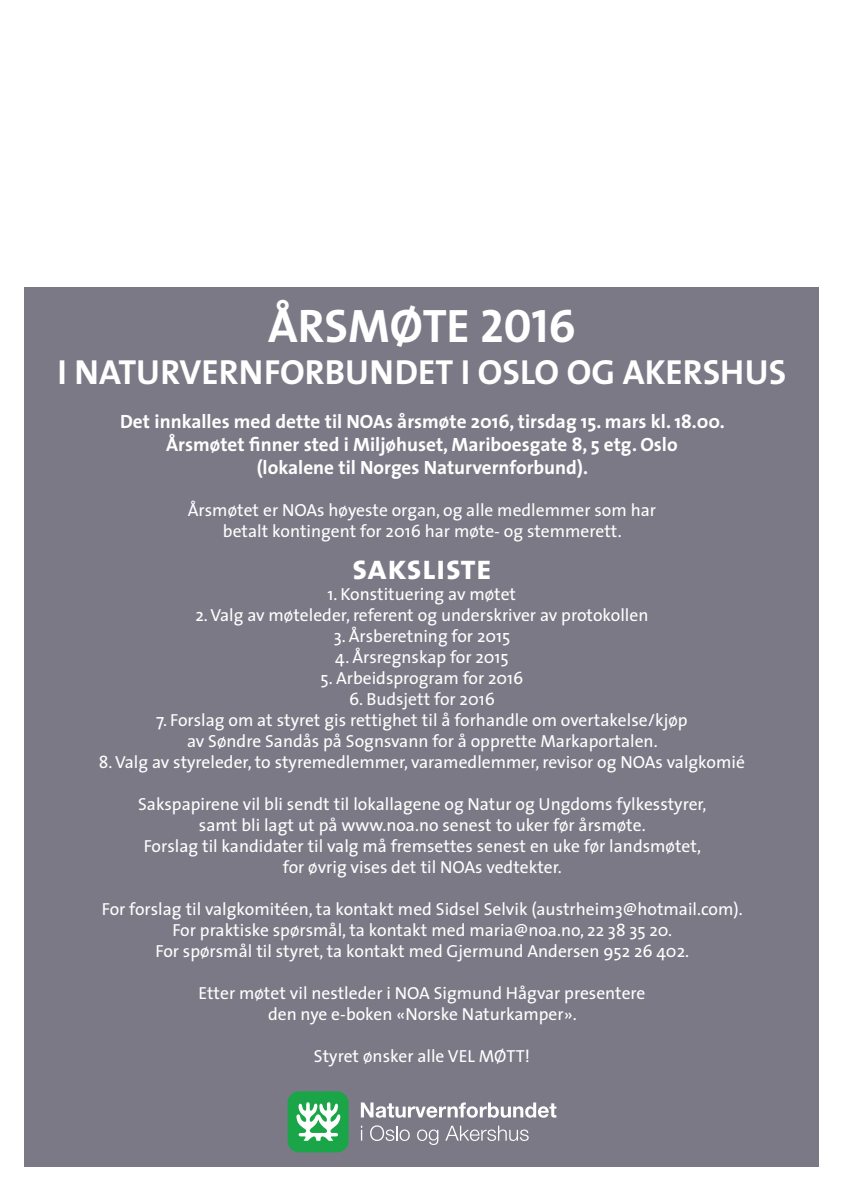
<style>
.page{position:relative;width:844px;height:1191px;background:#fff}
.page>*{position:absolute;margin:0;border:0;box-sizing:border-box;transform-origin:0 0}
.t1{font:700 47.25px "The Sans";color:#fff}
.t2{font:700 35px "The Sans";color:#fff}
.t3{font:35px "The Sans Bold Caps";color:#fff}
.t4{font:700 19.25px/23.1px "The Sans";color:#fff;text-align:center}
.t5{font:17.5px/21px "The Sans";color:#fff;text-align:center}
.s1{font-family:"The Sans Bold Caps";font-weight:400}
</style>
<div class="page">
<div style="left:25px;top:288px;width:794px;height:879px;background:#7b7986"></div>
<svg style="left:361px;top:1102px;width:195px;height:15px"></svg>
<svg style="left:361px;top:1125px;width:1px;height:15px"></svg>
<svg style="left:370px;top:1125px;width:39px;height:16px"></svg>
<svg style="left:417px;top:1129px;width:21px;height:16px"></svg>
<svg style="left:445px;top:1125px;width:83px;height:16px"></svg>
<div style="left:287px;top:1091px;width:61px;height:61px;background:#1aa648;border-radius:12px"></div>
<svg style="left:296px;top:1102px;width:44px;height:38px"></svg>
<h1 class="t1" style="left:268px;top:305px;width:309px">ÅRSMØTE <span class="s1">2016</span></h1>
<h2 class="t2" style="left:58px;top:357px;width:730px">I NATURVERNFORBUNDET I OSLO OG AKERSHUS</h2>
<p class="t4" style="left:120px;top:411px;width:606px">Det innkalles med dette til NOAs årsmøte 2016, tirsdag 15. mars kl. 18.00.<br>Årsmøtet finner sted i Miljøhuset, Mariboesgate 8, 5 etg. Oslo<br>(lokalene til Norges Naturvernforbund).</p>
<p class="t5" style="left:188px;top:500px;width:469px">Årsmøtet er NOAs høyeste organ, og alle medlemmer som har betalt kontingent for 2016 har møte- og stemmerett.</p>
<h2 class="t3" style="left:352px;top:546px;width:141px">saksliste</h2>
<p class="t5" style="left:327px;top:584px;width:190px">1. Konstituering av møtet</p>
<p class="t5" style="left:195px;top:605px;width:454px">2. Valg av møteleder, referent og underskriver av protokollen</p>
<p class="t5" style="left:333px;top:626px;width:178px">3. Årsberetning for 2015</p>
<p class="t5" style="left:335px;top:647px;width:175px">4. Årsregnskap for 2015</p>
<p class="t5" style="left:320px;top:668px;width:204px">5. Arbeidsprogram for 2016</p>
<p class="t5" style="left:349px;top:689px;width:147px">6. Budsjett for 2016</p>
<p class="t5" style="left:156px;top:710px;width:532px">7. Forslag om at styret gis rettighet til å forhandle om overtakelse/kjøp av Søndre Sandås på Sognsvann for å opprette Markaportalen.</p>
<p class="t5" style="left:99px;top:752px;width:647px">8. Valg av styreleder, to styremedlemmer, varamedlemmer, revisor og NOAs valgkomié</p>
<p class="t5" style="left:138px;top:794px;width:569px">Sakspapirene vil bli sendt til lokallagene og Natur og Ungdoms fylkesstyrer, samt bli lagt ut på www.noa.no senest to uker før årsmøte.<br>Forslag til kandidater til valg må fremsettes senest en uke før landsmøtet, for øvrig vises det til NOAs vedtekter.</p>
<p class="t5" style="left:102px;top:899px;width:642px">For forslag til valgkomitéen, ta kontakt med Sidsel Selvik (austrheim3@hotmail.com).<br>For praktiske spørsmål, ta kontakt med maria@noa.no, 22 38 35 20.<br>For spørsmål til styret, ta kontakt med Gjermund Andersen 952 26 402.</p>
<p class="t5" style="left:198px;top:983px;width:448px">Etter møtet vil nestleder i NOA Sigmund Hågvar presentere den nye e-boken «Norske Naturkamper».</p>
<p class="t5" style="left:314px;top:1046px;width:217px">Styret ønsker alle VEL MØTT!</p>
</div>
